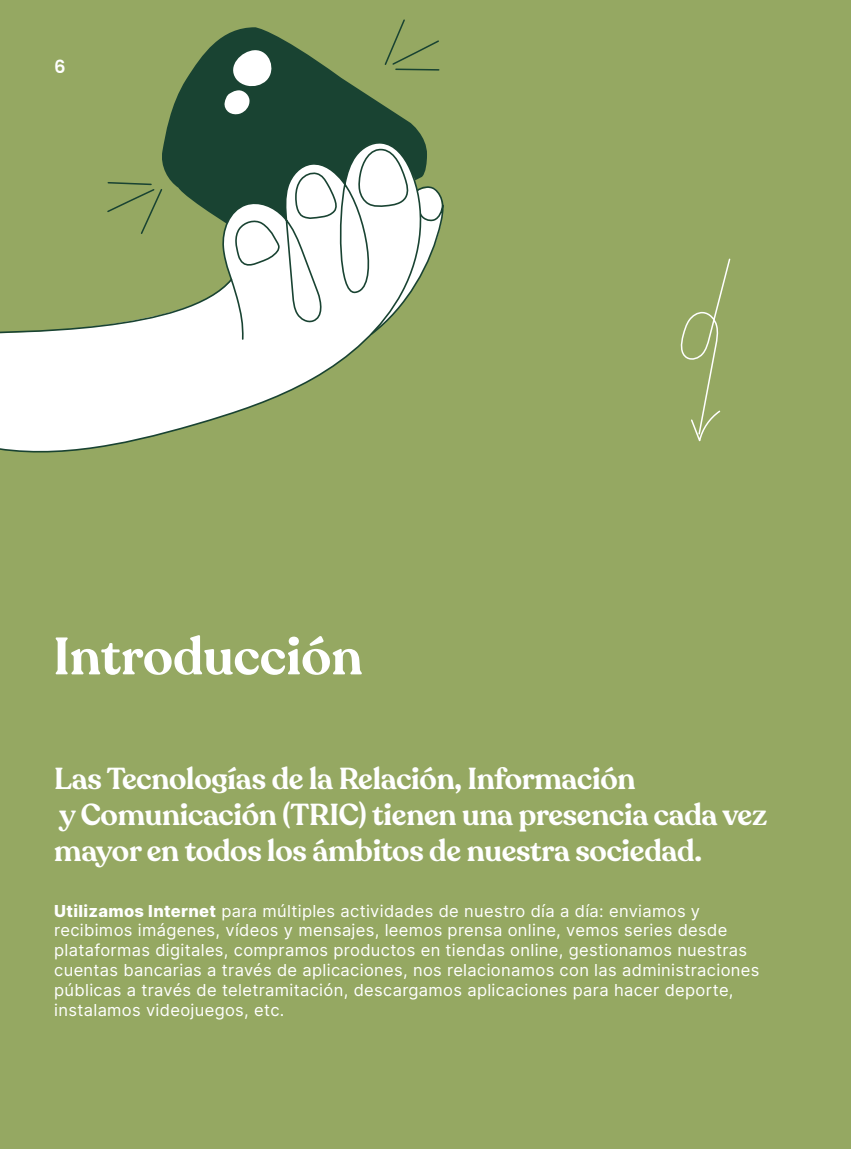
<style>
.page{position:relative;width:851px;height:1149px;background:#fff}
.page>*{position:absolute;margin:0;border:0;box-sizing:border-box;transform-origin:0 0}
.t1{font:600 51.9px "Recoleta";color:#fff}
.t2{font:600 30px/36px "Recoleta";letter-spacing:-.01em;color:#fff}
.t3{font:600 18px "Poppins";color:#fff}
.t4{font:16.5px/19.8px "Inter";letter-spacing:.02em;color:#fff}
.s1{font-weight:800}
</style>
<div class="page">
<div style="left:0;top:0;width:850px;height:1148px;background:#95a862"></div>
<svg style="left:680px;top:258px;width:51px;height:184px"></svg>
<svg style="left:164px;top:27px;width:260px;height:113px;fill:#194332"></svg>
<svg style="left:224px;top:49px;width:53px;height:66px"></svg>
<svg style="left:0;top:140px;width:426px;height:313px"></svg>
<svg style="left:352px;top:147px;width:92px;height:193px"></svg>
<svg style="left:234px;top:172px;width:104px;height:98px"></svg>
<svg style="left:0;top:277px;width:234px;height:57px"></svg>
<svg style="left:106px;top:181px;width:57px;height:54px"></svg>
<svg style="left:383px;top:19px;width:57px;height:52px"></svg>
<p class="t3" style="left:54px;top:56px;width:13px">6</p>
<p class="t1" style="left:53px;top:623px;width:311px">Introducción</p>
<p class="t2" style="left:54px;top:760px;width:714px">Las Tecnologías de la Relación, Información<br>y Comunicación (TRIC) tienen una presencia cada vez mayor en todos los ámbitos de nuestra sociedad.</p>
<p class="t4" style="left:54px;top:900px;width:706px"><span class="s1">Utilizamos Internet</span> para múltiples actividades de nuestro día a día: enviamos y recibimos imágenes, vídeos y mensajes, leemos prensa online, vemos series desde plataformas digitales, compramos productos en tiendas online, gestionamos nuestras cuentas bancarias a través de aplicaciones, nos relacionamos con las administraciones públicas a través de teletramitación, descargamos aplicaciones para hacer deporte, instalamos videojuegos, etc.</p>
</div>
